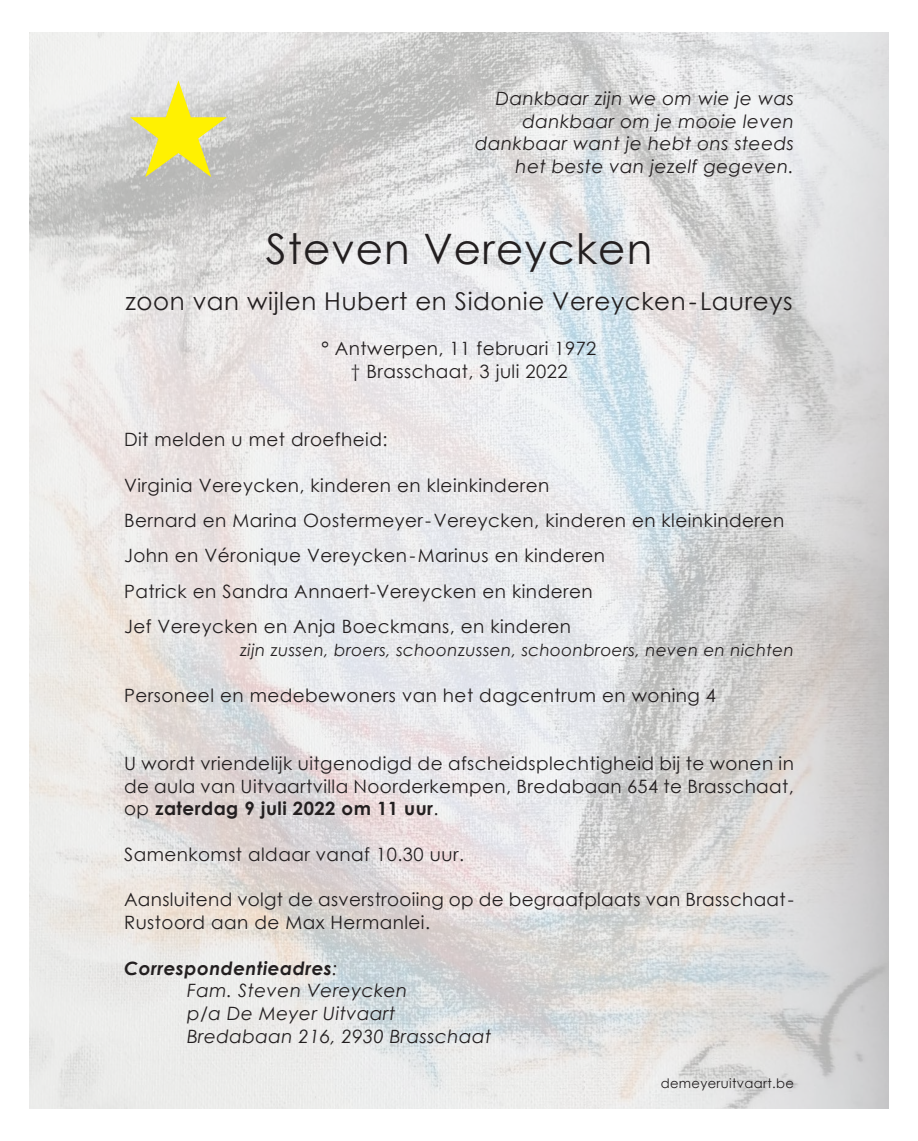
<style>
.page{position:relative;width:918px;height:1141px;background:#fff}
.page>*{position:absolute;margin:0;border:0;box-sizing:border-box;transform-origin:0 0}
.t1{font:105px "P Ming Li U";color:#fff101}
.t2{font:42px "Century Gothic";letter-spacing:.025em;color:#231f20}
.t3{font:24.5px "Century Gothic";letter-spacing:.025em;color:#231f20}
.t4{font:18.38px/22.8px "Century Gothic";letter-spacing:.025em;color:#231f20;text-align:justify}
.t5{font:italic 18.38px "Century Gothic";letter-spacing:.025em;color:#231f20}
.t6{font:italic 700 18.38px "Century Gothic";letter-spacing:.025em;color:#231f20}
.t7{font:italic 16.62px "Century Gothic";letter-spacing:.025em;color:#231f20}
.t8{font:13.12px "Century Gothic";letter-spacing:.025em;color:#231f20}
.s1{font-weight:700}
.s2{font-weight:400}
</style>
<div class="page">
<img style="left:30px;top:32px;width:858px;height:1077px">
<p class="t1" style="left:126px;top:76px;width:106px">★</p>
<p class="t5" style="left:496px;top:86px;width:300px">Dankbaar zijn we om wie je was</p>
<p class="t5" style="left:522px;top:109px;width:273px">dankbaar om je mooie leven</p>
<p class="t5" style="left:475px;top:132px;width:320px">dankbaar want je hebt ons steeds</p>
<p class="t5" style="left:516px;top:155px;width:280px">het beste van jezelf gegeven.</p>
<p class="t2" style="left:266px;top:222px;width:388px">Steven Vereycken</p>
<p class="t3" style="left:125px;top:285px;width:669px">zoon van wijlen Hubert en Sidonie Vereycken-Laureys</p>
<p class="t4" style="left:321px;top:336px;width:276px">° Antwerpen, 11 februari 1972</p>
<p class="t4" style="left:350px;top:359px;width:219px">† Brasschaat, 3 juli 2022</p>
<p class="t4" style="left:124px;top:427px;width:265px">Dit melden u met droefheid:</p>
<p class="t4" style="left:124px;top:473px;width:427px">Virginia Vereycken, kinderen en kleinkinderen</p>
<p class="t4" style="left:124px;top:508px;width:661px">Bernard en Marina Oostermeyer-Vereycken, kinderen en kleinkinderen</p>
<p class="t4" style="left:124px;top:544px;width:482px">John en Véronique Vereycken-Marinus en kinderen</p>
<p class="t4" style="left:124px;top:579px;width:470px">Patrick en Sandra Annaert-Vereycken en kinderen</p>
<p class="t4" style="left:124px;top:615px;width:448px">Jef Vereycken en Anja Boeckmans, en kinderen</p>
<p class="t7" style="left:240px;top:639px;width:555px">zijn zussen, broers, schoonzussen, schoonbroers, neven en nichten</p>
<p class="t4" style="left:124px;top:683px;width:593px">Personeel en medebewoners van het dagcentrum en woning 4</p>
<p class="t4" style="left:124px;top:751px;width:671px">U wordt vriendelijk uitgenodigd de afscheidsplechtigheid bij te wonen in de aula van Uitvaartvilla Noorderkempen, Bredabaan 654 te Brasschaat, op <span class="s1">zaterdag 9 juli 2022 om 11 uur</span>.</p>
<p class="t4" style="left:124px;top:842px;width:341px">Samenkomst aldaar vanaf 10.30 uur.</p>
<p class="t4" style="left:124px;top:888px;width:671px">Aansluitend volgt de asverstrooiing op de begraafplaats van Brasschaat-<br>Rustoord aan de Max Hermanlei.</p>
<p class="t6" style="left:124px;top:956px;width:215px">Correspondentieadres<span class="s2">:</span></p>
<p class="t5" style="left:187px;top:979px;width:222px">Fam. Steven Vereycken</p>
<p class="t5" style="left:187px;top:1002px;width:210px">p/a De Meyer Uitvaart</p>
<p class="t5" style="left:187px;top:1024px;width:306px">Bredabaan 216, 2930 Brasschaat</p>
<p class="t8" style="left:660px;top:1075px;width:135px">demeyeruitvaart.be</p>
</div>
